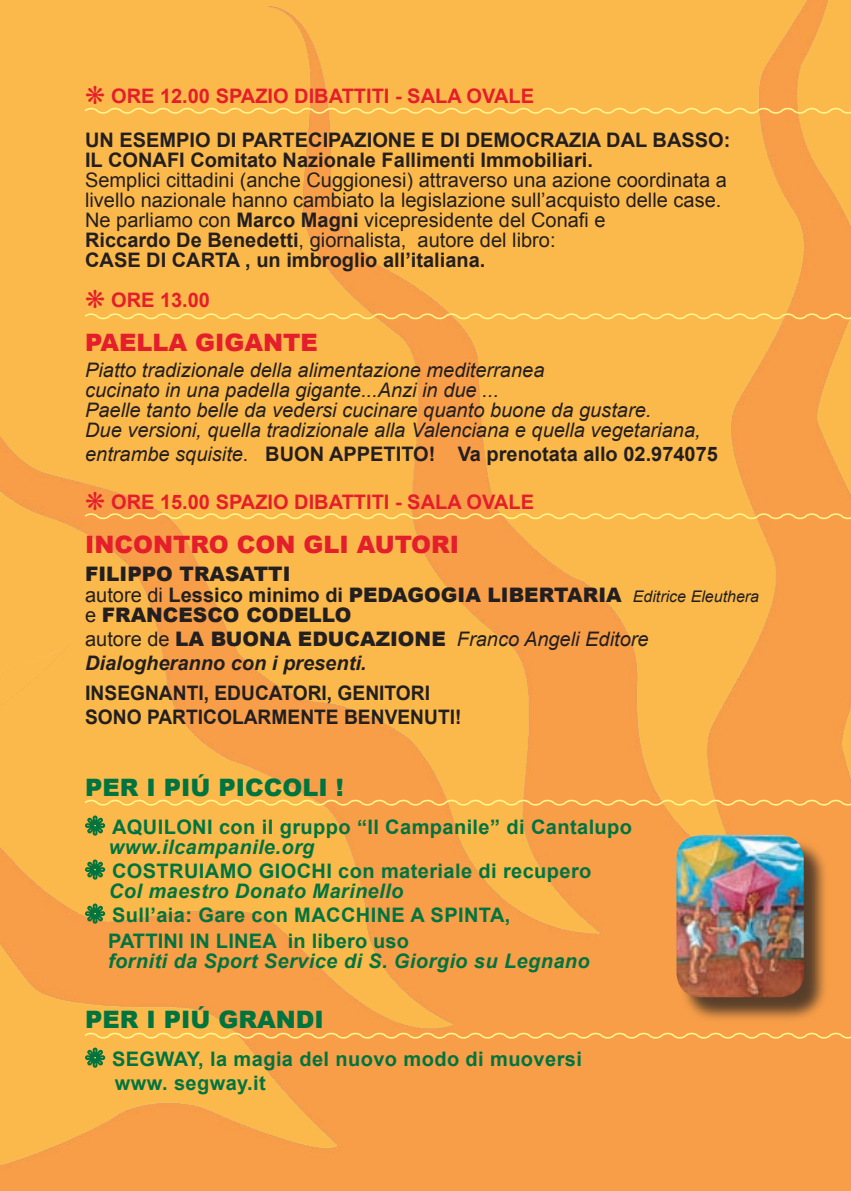
<style>
.page{position:relative;width:851px;height:1191px;background:#fff}
.page>*{position:absolute;margin:0;border:0;box-sizing:border-box;transform-origin:0 0}
.t1{font:900 24px "Arial";color:#e41e2b}
.t2{font:900 24px "Arial";color:#00743f}
.t3{font:20px/20px "Arial";color:#231f20}
.t4{font:italic 20px/20px "Arial";color:#231f20}
.t5{font:700 20px/20px "Arial";color:#231f20}
.t6{font:700 20px/26px "Arial";letter-spacing:.02em;color:#00743f}
.t7{font:900 20px/20px "Arial";color:#231f20}
.t8{font:italic 700 20px "Arial";letter-spacing:.02em;color:#00743f}
.t9{font:700 20px "Arial";color:#e41e2b}
.t10{font:italic 700 20px/24px "Arial";color:#231f20}
.s1{font-weight:700}
.s2{font-weight:400;font-style:italic}
.s3{font-weight:400}
.s4{font-weight:400;font-style:italic;font-size:16px}
.s5{font-weight:400;font-style:normal}
.s6{font-weight:900;font-style:normal}
</style>
<div class="page">
<img style="left:0;top:0;width:850px;height:1191px">
<div style="left:0;top:0;width:70px;height:815px;background:#fcb94b"></div>
<svg style="left:83px;top:795px;width:767px;height:148px;background:#f7aa4a"></svg>
<svg style="left:83px;top:1027px;width:767px;height:60px;background:#f7a64b"></svg>
<div style="left:678px;top:837px;width:152px;height:187px;background:#231f20;opacity:.75"></div>
<img style="left:676px;top:835px;width:127px;height:162px;border-radius:24px">
<svg style="left:83px;top:86px;width:767px;height:30px;background:#fbba4e"></svg>
<svg style="left:83px;top:290px;width:767px;height:31px;background:#fbb74e"></svg>
<svg style="left:83px;top:492px;width:767px;height:29px;background:#fab44e"></svg>
<p class="t9" style="left:111px;top:83px;width:131px">Ore 12.00 Spazio</p>
<p class="t9" style="left:294px;top:83px;width:12px">dibattiti</p>
<p class="t9" style="left:395px;top:83px;width:41px">- Sala</p>
<p class="t9" style="left:466px;top:83px;width:15px">ovale</p>
<p class="t5" style="left:85px;top:131px;width:646px">UN ESEMPIO DI PARTECIPAZIONE E DI DEMOCRAZIA DAL BASSO:<br>IL CONAFI Comitato Nazionale Fallimenti Immobiliari.</p>
<p class="t3" style="left:85px;top:170px;width:643px">Semplici cittadini (anche Cuggionesi) attraverso una azione coordinata a livello nazionale hanno cambiato la legislazione sull’acquisto delle case.<br>Ne parliamo con <span class="s1">Marco Magni</span> vicepresidente del Conafi e<br><span class="s1">Riccardo De Benedetti</span>, giornalista, autore del libro:<br><span class="s1">CASE DI CARTA , un imbroglio all’italiana.</span></p>
<p class="t9" style="left:111px;top:287px;width:100px">Ore 13.00</p>
<p class="t1" style="left:85px;top:325px;width:234px">PAELLA GIGANTE</p>
<p class="t4" style="left:85px;top:361px;width:617px">Piatto tradizionale della alimentazione mediterranea<br>cucinato in una padella gigante...Anzi in due ...<br>Paelle tanto belle da vedersi cucinare quanto buone da gustare.<br>Due versioni, quella tradizionale alla Valenciana e quella vegetariana,</p>
<p class="t5" style="left:85px;top:445px;width:634px"><span class="s2">entrambe squisite.</span> BUON APPETITO! Va prenotata allo 02.974075</p>
<p class="t9" style="left:111px;top:489px;width:131px">Ore 15.00 Spazio</p>
<p class="t9" style="left:294px;top:489px;width:12px">dibattiti</p>
<p class="t9" style="left:395px;top:489px;width:41px">- Sala</p>
<p class="t9" style="left:466px;top:489px;width:30px">Ovale</p>
<p class="t1" style="left:85px;top:527px;width:375px">INCONTRO CON GLI AUTORI</p>
<p class="t7" style="left:85px;top:564px;width:675px">FILIPPO TRASATTI<br><span class="s3">autore di</span> <span class="s1">Lessico minimo di</span> PEDAGOGIA LIBERTARIA <span class="s4">Editrice Eleuthera </span><span class="s3">e</span> FRANCESCO CODELLO</p>
<p class="t10" style="left:85px;top:627px;width:565px"><span class="s5">autore de</span> <span class="s6">LA BUONA EDUCAZIONE</span> <span class="s3">Franco Angeli Editore<br></span>Dialogheranno con i presenti.</p>
<p class="t5" style="left:85px;top:681px;width:378px;line-height:24px">INSEGNANTI, EDUCATORI, GENITORI<br>SONO PARTICOLARMENTE BENVENUTI!</p>
<p class="t2" style="left:85px;top:769px;width:260px">PER I PIÚ PICCOLI !</p>
<p class="t6" style="left:112px;top:814px;width:521px">AQUILONI con il gruppo “Il Campanile” di Cantalupo</p>
<p class="t8" style="left:109px;top:833px;width:207px">www.ilcampanile.org</p>
<p class="t6" style="left:112px;top:858px;width:481px">COSTRUIAMO GIOCHI con materiale di recupero</p>
<p class="t8" style="left:109px;top:877px;width:296px">Col maestro Donato Marinello</p>
<p class="t6" style="left:108px;top:902px;width:404px">Sull’aia: Gare con MACCHINE A SPINTA,<br>PATTINI IN LINEA in libero uso</p>
<p class="t8" style="left:108px;top:947px;width:483px">forniti da Sport Service di S. Giorgio su Legnano</p>
<p class="t2" style="left:85px;top:1001px;width:240px">PER I PIÚ GRANDI</p>
<p class="t6" style="left:112px;top:1047px;width:471px;line-height:24px">SEGWAY, la magia del nuovo modo di muoversi www. segway.it</p>
</div>
